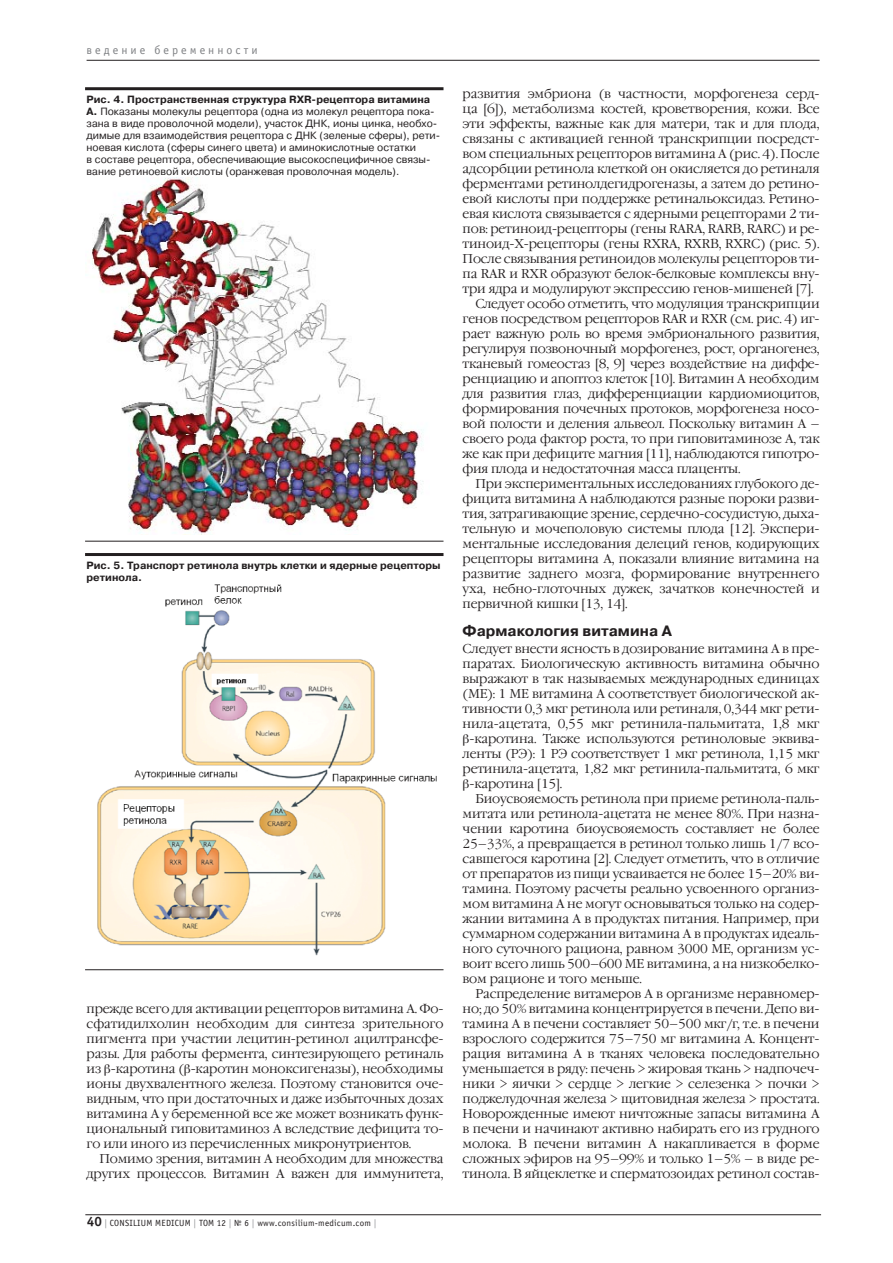
<style>
.page{position:relative;width:893px;height:1263px;background:#fff}
.page>*{position:absolute;margin:0;border:0;box-sizing:border-box;transform-origin:0 0}
.t1{font:700 15px "Pragmatica C";color:#231f20}
.t2{font:300 12.75px/15px "Garamond C";letter-spacing:-.01em;color:#231f20;text-align:justify}
.t3{font:12px "Officina Sans C";letter-spacing:.25em;color:#808285}
.t4{font:10.5px/12px "Pragmatica C";color:#231f20}
.t5{font:700 10.5px/12px "Pragmatica C";color:#231f20}
.t6{font:9px "Officina Sans C";letter-spacing:.025em;color:#231f20}
.s1{font-weight:700}
.s2{font-weight:700;font-size:13.5px}
.s3{color:#939598}
</style>
<div class="page">
<hr style="left:85px;top:1214px;width:736px;height:1px;background:#231f20">
<hr style="left:87px;top:60px;width:732px;height:1px;background:#231f20">
<img style="left:91px;top:177px;width:332px;height:357px">
<hr style="left:85px;top:87px;width:358px;height:3px;background:#231f20">
<hr style="left:85px;top:541px;width:358px;height:1px;background:#231f20">
<img style="left:97px;top:584px;width:340px;height:372px">
<hr style="left:85px;top:553px;width:358px;height:3px;background:#231f20">
<hr style="left:85px;top:969px;width:358px;height:1px;background:#231f20">
<p class="t3" style="left:87px;top:46px;width:172px">ведение беременности</p>
<p class="t4" style="left:87px;top:95px;width:355px"><span class="s1">Рис. 4. Пространственная структура RXR-рецептора витамина А.</span> Показаны молекулы рецептора (одна из молекул рецептора пока&shy;зана в виде проволочной модели), участок ДНК, ионы цинка, необхо&shy;димые для взаимодействия рецептора с ДНК (зеленые сферы), рети&shy;ноевая кислота (сферы синего цвета) и аминокислотные остатки<br>в составе рецептора, обеспечивающие высокоспецифичное связы&shy;вание ретиноевой кислоты (оранжевая проволочная модель).</p>
<p class="t5" style="left:87px;top:561px;width:355px">Рис. 5. Транспорт ретинола внутрь клетки и ядерные рецепторы ретинола.</p>
<p class="t2" style="left:87px;top:1002px;width:358px">прежде всего для активации рецепторов витамина А. Фо&shy;сфатидилхолин необходим для синтеза зрительного пигмента при участии лецитин-ретинол ацилтрансфе&shy;разы. Для работы фермента, синтезирующего ретиналь из -каротина ( -каротин моноксигеназы), необходимы ионы двухвалентного железа. Поэтому становится оче&shy;видным, что при достаточных и даже избыточных дозах витамина А у беременной все же может возникать функ&shy;циональный гиповитаминоз А вследствие дефицита то&shy;го или иного из перечисленных микронутриентов.</p>
<p class="t2" style="left:87px;top:1152px;width:358px;text-align:right">Помимо зрения, витамин А необходим для множества других процессов. Витамин А важен для иммунитета,</p>
<p class="t6" style="left:87px;top:1220px;width:291px"><span class="s2">40</span> <span class="s3">|</span> CONSILIUM MEDICUM <span class="s3">|</span> ТОМ 12 <span class="s3">|</span> № 6 <span class="s3">|</span> www.consilium-medicum.com <span class="s3">|</span></p>
<p class="t2" style="left:462px;top:87px;width:358px">развития эмбриона (в частности, морфогенеза серд-</p>
<p class="t2" style="left:462px;top:102px;width:358px">ца [6]), метаболизма костей, кроветворения, кожи. Все</p>
<p class="t2" style="left:462px;top:117px;width:358px">эти эффекты, важные как для матери, так и для плода,</p>
<p class="t2" style="left:462px;top:132px;width:358px">связаны с активацией генной транскрипции посредст-</p>
<p class="t2" style="left:462px;top:147px;width:358px">вом специальных рецепторов витамина А (рис. 4). После</p>
<p class="t2" style="left:462px;top:162px;width:358px">адсорбции ретинола клеткой он окисляется до ретиналя</p>
<p class="t2" style="left:462px;top:177px;width:358px">ферментами ретинолдегидрогеназы, а затем до ретино-</p>
<p class="t2" style="left:462px;top:192px;width:358px">евой кислоты при поддержке ретинальоксидаз. Ретино-</p>
<p class="t2" style="left:462px;top:207px;width:358px">евая кислота связывается с ядерными рецепторами 2 ти-</p>
<p class="t2" style="left:462px;top:222px;width:358px">пов: ретиноид-рецепторы (гены RARA, RARB, RARC) и ре-</p>
<p class="t2" style="left:462px;top:237px;width:358px">тиноид-Х-рецепторы (гены RXRA, RXRB, RXRC) (рис. 5).</p>
<p class="t2" style="left:462px;top:252px;width:358px">После связывания ретиноидов молекулы рецепторов ти-</p>
<p class="t2" style="left:462px;top:267px;width:358px">па RAR и RXR образуют белок-белковые комплексы вну-</p>
<p class="t2" style="left:462px;top:282px;width:352px">три ядра и модулируют экспрессию генов-мишеней [7].</p>
<p class="t2" style="left:475px;top:297px;width:345px">Следует особо отметить, что модуляция транскрипции</p>
<p class="t2" style="left:462px;top:312px;width:358px">генов посредством рецепторов RAR и RXR (см. рис. 4) иг-</p>
<p class="t2" style="left:462px;top:327px;width:358px">рает важную роль во время эмбрионального развития,</p>
<p class="t2" style="left:462px;top:342px;width:358px">регулируя позвоночный морфогенез, рост, органогенез,</p>
<p class="t2" style="left:462px;top:357px;width:358px">тканевый гомеостаз [8, 9] через воздействие на диффе-</p>
<p class="t2" style="left:462px;top:372px;width:358px">ренциацию и апоптоз клеток [10]. Витамин А необходим</p>
<p class="t2" style="left:462px;top:387px;width:358px">для развития глаз, дифференциации кардиомиоцитов,</p>
<p class="t2" style="left:462px;top:402px;width:358px">формирования почечных протоков, морфогенеза носо-</p>
<p class="t2" style="left:462px;top:417px;width:358px">вой полости и деления альвеол. Поскольку витамин А –</p>
<p class="t2" style="left:462px;top:432px;width:358px">своего рода фактор роста, то при гиповитаминозе А, так</p>
<p class="t2" style="left:462px;top:447px;width:358px">же как при дефиците магния [11], наблюдаются гипотро-</p>
<p class="t2" style="left:462px;top:462px;width:279px">фия плода и недостаточная масса плаценты.</p>
<p class="t2" style="left:475px;top:477px;width:345px">При экспериментальных исследованиях глубокого де-</p>
<p class="t2" style="left:462px;top:492px;width:358px">фицита витамина А наблюдаются разные пороки разви-</p>
<p class="t2" style="left:462px;top:507px;width:358px">тия, затрагивающие зрение, сердечно-сосудистую, дыха-</p>
<p class="t2" style="left:462px;top:522px;width:358px">тельную и мочеполовую системы плода [12]. Экспери-</p>
<p class="t2" style="left:462px;top:537px;width:358px">ментальные исследования делеций генов, кодирующих</p>
<p class="t2" style="left:462px;top:552px;width:358px">рецепторы витамина А, показали влияние витамина на</p>
<p class="t2" style="left:462px;top:567px;width:358px">развитие заднего мозга, формирование внутреннего</p>
<p class="t2" style="left:462px;top:582px;width:358px">уха, небно-глоточных дужек, зачатков конечностей и</p>
<p class="t2" style="left:462px;top:597px;width:166px">первичной кишки [13, 14].</p>
<p class="t1" style="left:462px;top:626px;width:211px">Фармакология витамина А</p>
<p class="t2" style="left:462px;top:642px;width:358px">Следует внести ясность в дозирование витамина А в пре-</p>
<p class="t2" style="left:462px;top:657px;width:358px">паратах. Биологическую активность витамина обычно</p>
<p class="t2" style="left:462px;top:672px;width:358px">выражают в так называемых международных единицах</p>
<p class="t2" style="left:462px;top:687px;width:358px">(МЕ): 1 МЕ витамина А соответствует биологической ак-</p>
<p class="t2" style="left:462px;top:702px;width:358px">тивности 0,3 мкг ретинола или ретиналя, 0,344 мкг рети-</p>
<p class="t2" style="left:462px;top:717px;width:358px">нила-ацетата, 0,55 мкг ретинила-пальмитата, 1,8 мкг</p>
<p class="t2" style="left:469px;top:732px;width:351px">-каротина. Также используются ретиноловые эквива-</p>
<p class="t2" style="left:462px;top:747px;width:358px">ленты (РЭ): 1 РЭ соответствует 1 мкг ретинола, 1,15 мкг</p>
<p class="t2" style="left:462px;top:762px;width:358px">ретинила-ацетата, 1,82 мкг ретинила-пальмитата, 6 мкг</p>
<p class="t2" style="left:469px;top:777px;width:94px">-каротина [15].</p>
<p class="t2" style="left:475px;top:792px;width:345px">Биоусвояемость ретинола при приеме ретинола-паль-</p>
<p class="t2" style="left:462px;top:807px;width:358px">митата или ретинола-ацетата не менее 80%. При назна-</p>
<p class="t2" style="left:462px;top:822px;width:358px">чении каротина биоусвояемость составляет не более</p>
<p class="t2" style="left:462px;top:837px;width:358px">25–33%, а превращается в ретинол только лишь 1/7 всо-</p>
<p class="t2" style="left:462px;top:852px;width:358px">савшегося каротина [2]. Следует отметить, что в отличие</p>
<p class="t2" style="left:462px;top:867px;width:358px">от препаратов из пищи усваивается не более 15–20% ви-</p>
<p class="t2" style="left:462px;top:882px;width:358px">тамина. Поэтому расчеты реально усвоенного организ-</p>
<p class="t2" style="left:462px;top:897px;width:358px">мом витамина А не могут основываться только на содер-</p>
<p class="t2" style="left:462px;top:912px;width:358px">жании витамина А в продуктах питания. Например, при</p>
<p class="t2" style="left:462px;top:927px;width:358px">суммарном содержании витамина А в продуктах идеаль-</p>
<p class="t2" style="left:462px;top:942px;width:358px">ного суточного рациона, равном 3000 МЕ, организм ус-</p>
<p class="t2" style="left:462px;top:957px;width:358px">воит всего лишь 500–600 МЕ витамина, а на низкобелко-</p>
<p class="t2" style="left:462px;top:972px;width:181px">вом рационе и того меньше.</p>
<p class="t2" style="left:475px;top:987px;width:345px">Распределение витамеров А в организме неравномер-</p>
<p class="t2" style="left:462px;top:1002px;width:358px">но; до 50% витамина концентрируется в печени. Депо ви-</p>
<p class="t2" style="left:462px;top:1017px;width:358px">тамина А в печени составляет 50–500 мкг/г, т.е. в печени</p>
<p class="t2" style="left:462px;top:1032px;width:358px">взрослого содержится 75–750 мг витамина А. Концент-</p>
<p class="t2" style="left:462px;top:1047px;width:358px">рация витамина А в тканях человека последовательно</p>
<p class="t2" style="left:462px;top:1062px;width:358px">уменьшается в ряду: печень &gt; жировая ткань &gt; надпочеч-</p>
<p class="t2" style="left:462px;top:1077px;width:358px">ники &gt; яички &gt; сердце &gt; легкие &gt; селезенка &gt; почки &gt;</p>
<p class="t2" style="left:462px;top:1092px;width:358px">поджелудочная железа &gt; щитовидная железа &gt; простата.</p>
<p class="t2" style="left:462px;top:1107px;width:358px">Новорожденные имеют ничтожные запасы витамина А</p>
<p class="t2" style="left:462px;top:1122px;width:358px">в печени и начинают активно набирать его из грудного</p>
<p class="t2" style="left:462px;top:1137px;width:358px">молока. В печени витамин А накапливается в форме</p>
<p class="t2" style="left:462px;top:1152px;width:358px">сложных эфиров на 95–99% и только 1–5% – в виде ре-</p>
<p class="t2" style="left:462px;top:1167px;width:358px">тинола. В яйцеклетке и сперматозоидах ретинол состав-</p>
</div>
